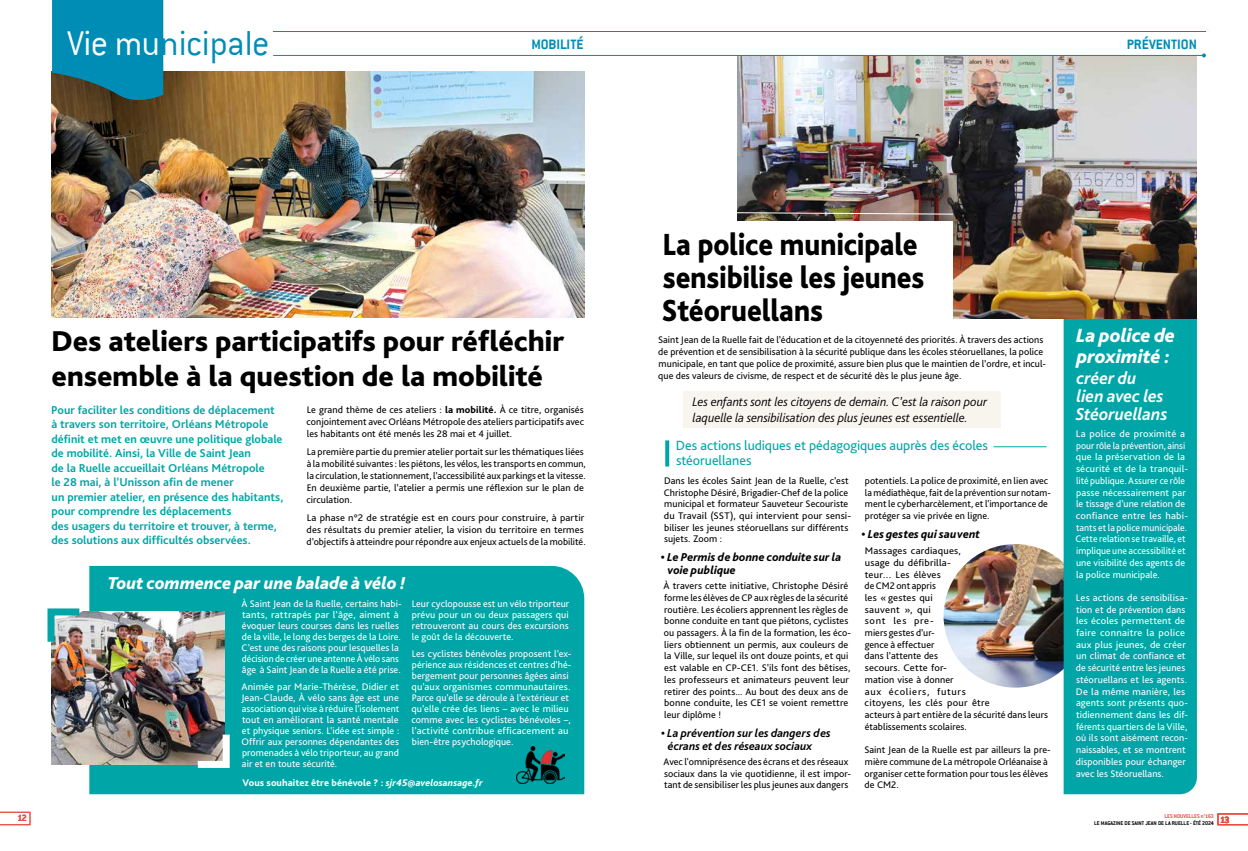
<style>
.page{position:relative;width:1248px;height:851px;background:#fff}
.page>*{position:absolute;margin:0;border:0;box-sizing:border-box;transform-origin:0 0}
.t1{font:300 38px "Conduit ITC";letter-spacing:-.01em;color:#008db5}
.t2{font:700 38px "Conduit ITC";color:#fff}
.t3{font:800 32px/33px "Bliss Pro";letter-spacing:-.005em;color:#000;scale:.9 1}
.t4{font:800 30px/35px "Bliss Pro";letter-spacing:-.005em;color:#000}
.t5{font:italic 800 20px/21px "Bliss Pro";color:#fff}
.t6{font:italic 800 18px "Bliss Pro";letter-spacing:-.005em;color:#fff}
.t7{font:italic 700 18px/18px "Bliss Pro";letter-spacing:-.005em;color:#fff}
.t8{font:700 15px "Conduit ITC";color:#008db5}
.t9{font:14px/15px "Bliss Pro";letter-spacing:-.005em;color:#00a6a7}
.t10{font:italic 300 13px/16px "Bliss Pro";letter-spacing:-.005em;color:#000}
.t11{font:700 12px/14.5px "Bliss Pro";color:#00a6a7}
.t12{font:italic 800 12px/13px "Bliss Pro";color:#000}
.t13{font:italic 700 12px/13px "Bliss Pro";color:#000}
.t14{font:10px/11.7px "Bliss Pro";letter-spacing:.005em;color:#000}
.t15{font:10px/11px "Bliss Pro";letter-spacing:.005em;color:#fff}
.t16{font:10px/11.7px "Bliss Pro";letter-spacing:.005em;color:#000;scale:1.05 1}
.t17{font:10px/11.7px "Bliss Pro";letter-spacing:.005em;color:#fff;scale:1.04 1}
.t18{font:10px/11.7px "Bliss Pro";letter-spacing:.005em;color:#fff;scale:1.05 1}
.t19{font:800 10px "Bliss Pro";letter-spacing:.005em;color:#fff}
.t20{font:700 10px "Conduit ITC";color:#ea4f44}
.t21{font:700 6px "Conduit ITC";color:#000}
.t22{font:700 6px "Conduit ITC";color:#ea4f44}
.s1{color:#fff}
.s2{font-weight:800}
.s3{font-style:italic}
</style>
<div class="page">
<img style="left:51px;top:72px;width:533px;height:245px">
<div style="left:89px;top:566px;width:495px;height:228px;background:#00a6a7"></div>
<img style="left:51px;top:612px;width:174px;height:152px">
<img style="left:516px;top:746px;width:48px;height:37px">
<svg style="left:47px;top:608px;width:39px;height:40px;background:#90b1ad"></svg>
<svg style="left:191px;top:727px;width:42px;height:44px"></svg>
<img style="left:943px;top:544px;width:143px;height:143px;border-radius:72px">
<div style="left:1063px;top:318px;width:133px;height:476px;background:#00a6a7"></div>
<img style="left:737px;top:56px;width:459px;height:262px">
<hr style="left:273px;top:31px;width:932px;height:1px;background:#008db5">
<hr style="left:273px;top:55px;width:930px;height:1px;background:#008db5">
<svg style="left:1217px;top:813px;width:30px;height:11px"></svg>
<svg style="left:52px;top:0;width:111px;height:106px;background:#0e7f9c"></svg>
<svg style="left:0;top:811px;width:30px;height:13px"></svg>
<div style="left:662px;top:221px;width:290px;height:141px;background:#fff"></div>
<div style="left:683px;top:391px;width:318px;height:37px;background:#f8f4ee"></div>
<svg style="left:737px;top:211px;width:216px;height:4px"></svg>
<svg style="left:665px;top:440px;width:4px;height:26px"></svg>
<hr style="left:993px;top:446px;width:53px;height:1px;background:#00a6a7">
<h1 class="t1" style="left:67px;top:23px;width:204px"><span class="s1">Vie mu</span>nicipale</h1>
<h3 class="t8" style="left:531px;top:35px;width:54px">MOBILITÉ</h3>
<h1 class="t2" style="left:81px;top:32px;width:73px">l’info</h1>
<p class="t20" style="left:18px;top:812px;width:11px">12</p>
<h3 class="t4" style="left:51px;top:323px;width:514px">Des ateliers participatifs pour réfléchir ensemble à la question de la mobilité</h3>
<p class="t11" style="left:51px;top:402px;width:234px">Pour faciliter les conditions de déplacement à travers son territoire, Orléans Métropole définit et met en œuvre une politique globale de mobilité. Ainsi, la Ville de Saint Jean<br>de la Ruelle accueillait Orléans Métropole<br>le 28 mai, à l’Unisson afin de mener<br>un premier atelier, en présence des habitants, pour comprendre les déplacements<br>des usagers du territoire et trouver, à terme, des solutions aux difficultés observées.</p>
<h3 class="t6" style="left:108px;top:571px;width:299px">Tout commence par une balade à vélo !</h3>
<p class="t14" style="left:306px;top:403px;width:279px;line-height:12px;text-align:justify">Le grand thème de ces ateliers : <span class="s2">la mobilité.</span> À ce titre, organisés conjointement avec Orléans Métropole des ateliers participatifs avec les habitants ont été menés les 28 mai et 4 juillet.</p>
<p class="t14" style="left:306px;top:445px;width:281px;line-height:12px">La première partie du premier atelier portait sur les thématiques liées à la mobilité suivantes : les piétons, les vélos, les transports en commun, la circulation, le stationnement, l’accessibilité aux parkings et la vitesse.<br>En deuxième partie, l’atelier a permis une réflexion sur le plan de circulation.</p>
<p class="t16" style="left:306px;top:511px;width:267px;line-height:12px">La phase n°2 de stratégie est en cours pour construire, à partir des résultats du premier atelier, la vision du territoire en termes d’objectifs à atteindre pour répondre aux enjeux actuels de la mobilité.</p>
<p class="t15" style="left:241px;top:598px;width:162px">À Saint Jean de la Ruelle, certains habi&shy;tants, rattrapés par l’âge, aiment à évoquer leurs courses dans les ruelles de la ville, le long des berges de la Loire.<br>C’est une des raisons pour lesquelles la décision de créer une antenne À vélo sans âge à Saint Jean de la Ruelle a été prise.</p>
<p class="t15" style="left:241px;top:680px;width:159px;text-align:justify">Animée par Marie-Thérèse, Didier et Jean-Claude, À vélo sans âge est une association qui vise à réduire l’isolement tout en améliorant la santé mentale et physique seniors. L’idée est simple :<br>Offrir aux personnes dépendantes des promenades à vélo triporteur, au grand air et en toute sécurité.</p>
<p class="t15" style="left:411px;top:598px;width:159px;text-align:justify">Leur cyclopousse est un vélo triporteur prévu pour un ou deux passagers qui retrouveront au cours des excursions le goût de la découverte.</p>
<p class="t15" style="left:411px;top:647px;width:161px">Les cyclistes bénévoles proposent l’ex&shy;périence aux résidences et centres d’hé&shy;bergement pour personnes âgées ainsi qu’aux organismes communautaires.<br>Parce qu’elle se déroule à l’extérieur et qu’elle crée des liens – avec le milieu comme avec les cyclistes bénévoles –, l’activité contribue efficacement au bien-être psychologique.</p>
<p class="t19" style="left:242px;top:776px;width:242px">Vous souhaitez être bénévole ? : <span class="s3">sjr45@avelosansage.fr</span></p>
<h3 class="t8" style="left:1126px;top:35px;width:72px">PRÉVENTION</h3>
<h2 class="t3" style="left:661px;top:227px;width:293px">La police municipale sensibilise les jeunes<br>Stéoruellans</h2>
<p class="t14" style="left:658px;top:333px;width:389px;line-height:12px">Saint Jean de la Ruelle fait de l’éducation et de la citoyenneté des priorités. À travers des actions de prévention et de sensibilisation à la sécurité publique dans les écoles stéoruellanes, la police municipale, en tant que police de proximité, assure bien plus que le maintien de l’ordre, et incul&shy;que des valeurs de civisme, de respect et de sécurité dès le plus jeune âge.</p>
<h3 class="t10" style="left:692px;top:393px;width:296px">Les enfants sont les citoyens de demain. C’est la raison pour laquelle la sensibilisation des plus jeunes est essentielle.</h3>
<h3 class="t9" style="left:676px;top:438px;width:313px">Des actions ludiques et pédagogiques auprès des écoles stéoruellanes</h3>
<p class="t14" style="left:663px;top:474px;width:189px">Dans les écoles Saint Jean de la Ruelle, c’est Christophe Désiré, Brigadier-Chef de la police municipal et formateur Sauveteur Secouriste du Travail (SST), qui intervient pour sensi&shy;biliser les jeunes stéoruellans sur différents sujets. Zoom :</p>
<p class="t12" style="left:667px;top:550px;width:175px;text-indent:-7px">• Le Permis de bonne conduite sur la voie publique</p>
<p class="t14" style="left:663px;top:579px;width:189px">À travers cette initiative, Christophe Désiré forme les élèves de CP aux règles de la sécurité routière. Les écoliers apprennent les règles de bonne conduite en tant que piétons, cyclistes ou passagers. À la fin de la formation, les éco&shy;liers obtiennent un permis, aux couleurs de la Ville, sur lequel ils ont douze points, et qui est valable en CP-CE1. S’ils font des bêtises, les professeurs et animateurs peuvent leur retirer des points... Au bout des deux ans de bonne conduite, les CE1 se voient remettre leur diplôme !</p>
<p class="t13" style="left:668px;top:725px;width:164px;text-indent:-7px">• La prévention sur les dangers des écrans et des réseaux sociaux</p>
<p class="t14" style="left:663px;top:755px;width:189px">Avec l'omniprésence des écrans et des réseaux sociaux dans la vie quotidienne, il est impor&shy;tant de sensibiliser les plus jeunes aux dangers</p>
<p class="t14" style="left:864px;top:474px;width:187px">potentiels. La police de proximité, en lien avec la médiathèque, fait de la prévention sur notam&shy;ment le cyberharcèlement, et l'importance de protéger sa vie privée en ligne.</p>
<p class="t12" style="left:861px;top:526px;width:120px">• Les gestes qui sauvent</p>
<p class="t16" style="left:864px;top:544px;width:176px">Massages cardiaques,<br>usage du défibrilla-<br>teur… Les élèves<br>de CM2 ont appris<br>les « gestes qui<br>sauvent », qui<br>sont les pre-<br>miers gestes d’ur-<br>gence à effectuer<br>dans l’attente des<br>secours. Cette for-<br>mation vise à donner<br>aux écoliers, futurs<br>citoyens, les clés pour être<br>acteurs à part entière de la sécurité dans leurs établissements scolaires.</p>
<p class="t14" style="left:864px;top:743px;width:188px">Saint Jean de la Ruelle est par ailleurs la pre&shy;mière commune de La métropole Orléanaise à organiser cette formation pour tous les élèves de CM2.</p>
<h3 class="t5" style="left:1076px;top:324px;width:100px">La police de proximité :</h3>
<h3 class="t7" style="left:1075px;top:368px;width:93px">créer du lien avec les<br>Stéoruellans</h3>
<p class="t18" style="left:1075px;top:427px;width:109px">La police de proximité a pour rôle la prévention, ainsi que la préservation de la sécurité et de la tranquil&shy;lité publique. Assurer ce rôle passe nécessairement par le tissage d’une relation de confiance entre les habi&shy;tants et la police municipale.<br>Cette relation se travaille, et implique une accessibilité et une visibilité des agents de la police municipale.</p>
<p class="t17" style="left:1075px;top:591px;width:109px">Les actions de sensibilisa&shy;tion et de prévention dans les écoles permettent de faire connaitre la police aux plus jeunes, de créer un climat de confiance et de sécurité entre les jeunes stéoruellans et les agents.<br>De la même manière, les agents sont présents quo&shy;tidiennement dans les dif&shy;férents quartiers de la Ville, où ils sont aisément recon&shy;naissables, et se montrent disponibles pour échanger avec les Stéoruellans.</p>
<p class="t22" style="left:1164px;top:812px;width:51px">LES NOUVELLES n°163</p>
<p class="t21" style="left:1094px;top:819px;width:121px">LE MAGAZINE DE SAINT JEAN DE LA RUELLE - ÉTÉ 2024</p>
<p class="t20" style="left:1219px;top:813px;width:11px">13</p>
</div>
